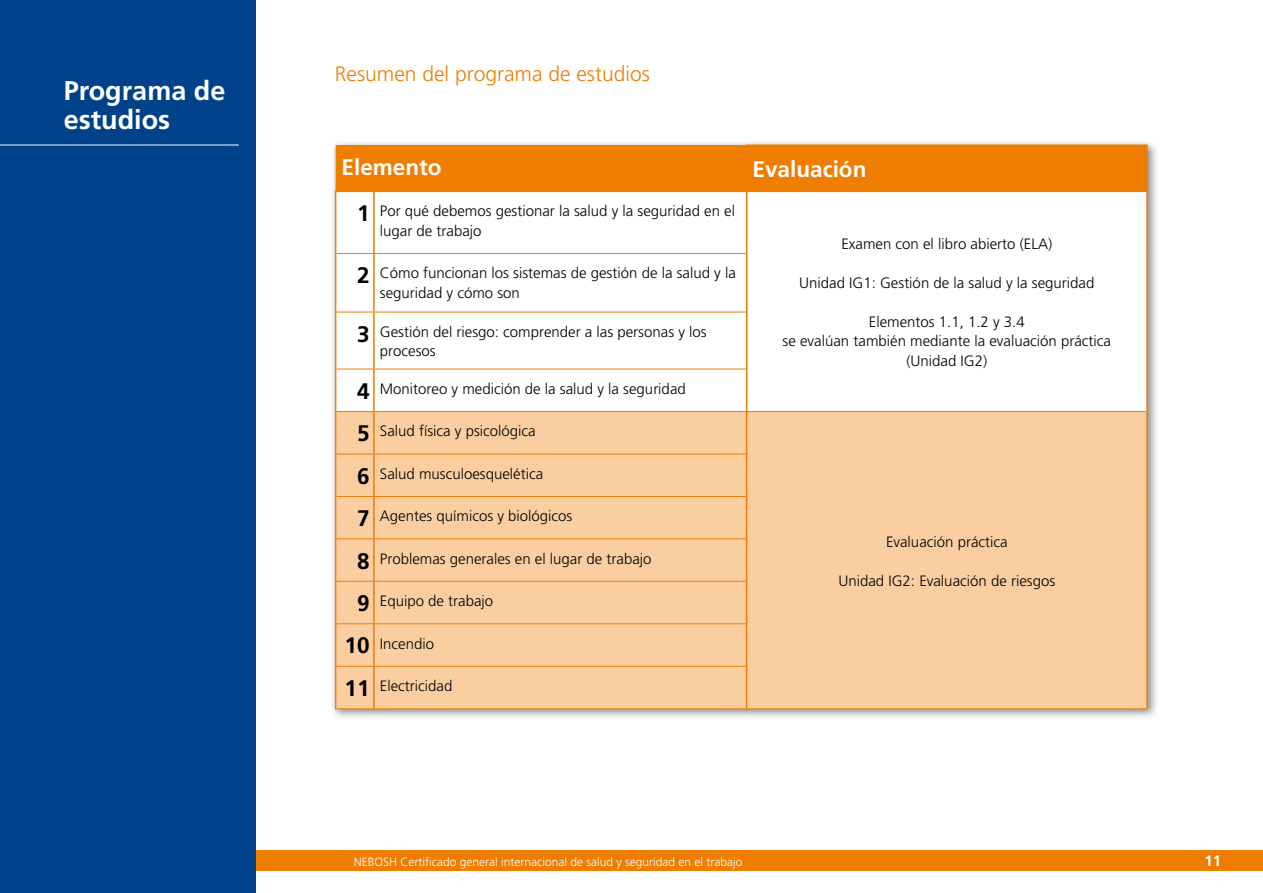
<style>
.page{position:relative;width:1263px;height:893px;background:#fff}
.page>*{position:absolute;margin:0;border:0;box-sizing:border-box;transform-origin:0 0}
.t1{font:700 27px/28.5px "Frutiger LT Std";color:#fff}
.t2{font:700 22.5px "Frutiger LT Std";color:#fff}
.t3{font:300 21px "Frutiger";color:#ef7d00}
.t4{font:300 15px/19.5px "Frutiger";color:#000}
.t5{font:700 15px "Frutiger LT Std";color:#fff}
.t6{font:300 12px "Frutiger";color:#fff}
.s1{font-family:"Frutiger LT Std";font-weight:700;font-size:22.5px}
</style>
<div class="page">
<div style="left:256px;top:850px;width:1007px;height:21px;background:#ef7d00"></div>
<div style="left:0;top:0;width:256px;height:893px;background:#004289"></div>
<hr style="left:0;top:145px;width:239px;height:1px;background:#fff">
<div style="left:329px;top:139px;width:830px;height:581px;background:#000;opacity:.45"></div>
<div style="left:336px;top:145px;width:810px;height:46px;background:#ef7d00"></div>
<svg style="left:336px;top:192px;width:810px;height:219px"></svg>
<div style="left:336px;top:412px;width:810px;height:296px;background:#fbcea2"></div>
<hr style="left:747px;top:708px;width:401px;height:1px;background:#ef7d00">
<hr style="left:335px;top:369px;width:1px;height:43px;background:#ef7d00">
<hr style="left:335px;top:666px;width:1px;height:42px;background:#ef7d00">
<hr style="left:373px;top:254px;width:2px;height:58px;background:#ef7d00">
<hr style="left:373px;top:312px;width:2px;height:57px;background:#ef7d00">
<hr style="left:373px;top:369px;width:2px;height:42px;background:#ef7d00">
<hr style="left:373px;top:412px;width:2px;height:42px;background:#ef7d00">
<hr style="left:373px;top:454px;width:2px;height:42px;background:#ef7d00">
<hr style="left:373px;top:497px;width:2px;height:41px;background:#ef7d00">
<hr style="left:373px;top:539px;width:2px;height:42px;background:#ef7d00">
<hr style="left:373px;top:582px;width:2px;height:41px;background:#ef7d00">
<hr style="left:373px;top:624px;width:2px;height:42px;background:#ef7d00">
<hr style="left:373px;top:667px;width:2px;height:41px;background:#ef7d00">
<hr style="left:746px;top:369px;width:1px;height:42px;background:#ef7d00">
<hr style="left:746px;top:666px;width:1px;height:42px;background:#ef7d00">
<hr style="left:747px;top:411px;width:399px;height:1px;background:#ef7d00">
<hr style="left:1146px;top:412px;width:2px;height:42px;background:#ef7d00">
<hr style="left:1146px;top:454px;width:2px;height:42px;background:#ef7d00">
<hr style="left:1146px;top:496px;width:2px;height:43px;background:#ef7d00">
<hr style="left:1146px;top:539px;width:2px;height:42px;background:#ef7d00">
<hr style="left:1146px;top:581px;width:2px;height:43px;background:#ef7d00">
<hr style="left:1146px;top:624px;width:2px;height:42px;background:#ef7d00">
<hr style="left:1146px;top:666px;width:2px;height:42px;background:#ef7d00">
<hr style="left:335px;top:708px;width:39px;height:1px;background:#ef7d00">
<hr style="left:374px;top:708px;width:373px;height:1px;background:#ef7d00">
<hr style="left:335px;top:253px;width:1px;height:59px;background:#ef7d00">
<hr style="left:746px;top:253px;width:1px;height:59px;background:#ef7d00">
<hr style="left:336px;top:312px;width:38px;height:1px;background:#ef7d00">
<hr style="left:374px;top:312px;width:372px;height:1px;background:#ef7d00">
<hr style="left:336px;top:369px;width:38px;height:1px;background:#ef7d00">
<hr style="left:374px;top:369px;width:372px;height:1px;background:#ef7d00">
<hr style="left:335px;top:312px;width:1px;height:57px;background:#ef7d00">
<hr style="left:746px;top:312px;width:1px;height:57px;background:#ef7d00">
<hr style="left:336px;top:411px;width:38px;height:1px;background:#ef7d00">
<hr style="left:374px;top:411px;width:373px;height:1px;background:#ef7d00">
<hr style="left:335px;top:412px;width:1px;height:42px;background:#ef7d00">
<hr style="left:746px;top:412px;width:1px;height:42px;background:#ef7d00">
<hr style="left:336px;top:454px;width:38px;height:1px;background:#ef7d00">
<hr style="left:374px;top:454px;width:372px;height:1px;background:#ef7d00">
<hr style="left:335px;top:454px;width:1px;height:42px;background:#ef7d00">
<hr style="left:746px;top:454px;width:1px;height:42px;background:#ef7d00">
<hr style="left:336px;top:496px;width:38px;height:1px;background:#ef7d00">
<hr style="left:374px;top:496px;width:372px;height:1px;background:#ef7d00">
<hr style="left:335px;top:496px;width:1px;height:43px;background:#ef7d00">
<hr style="left:746px;top:496px;width:1px;height:43px;background:#ef7d00">
<hr style="left:336px;top:538px;width:38px;height:1px;background:#ef7d00">
<hr style="left:374px;top:538px;width:372px;height:1px;background:#ef7d00">
<hr style="left:335px;top:539px;width:1px;height:42px;background:#ef7d00">
<hr style="left:746px;top:539px;width:1px;height:42px;background:#ef7d00">
<hr style="left:336px;top:581px;width:38px;height:1px;background:#ef7d00">
<hr style="left:374px;top:581px;width:372px;height:1px;background:#ef7d00">
<hr style="left:335px;top:581px;width:1px;height:43px;background:#ef7d00">
<hr style="left:746px;top:581px;width:1px;height:43px;background:#ef7d00">
<hr style="left:336px;top:623px;width:38px;height:1px;background:#ef7d00">
<hr style="left:374px;top:623px;width:372px;height:1px;background:#ef7d00">
<hr style="left:336px;top:666px;width:38px;height:1px;background:#ef7d00">
<hr style="left:374px;top:666px;width:372px;height:1px;background:#ef7d00">
<hr style="left:335px;top:624px;width:1px;height:42px;background:#ef7d00">
<hr style="left:746px;top:624px;width:1px;height:42px;background:#ef7d00">
<hr style="left:746px;top:145px;width:402px;height:1px;background:#ef7d00">
<hr style="left:746px;top:145px;width:1px;height:46px;background:#ef7d00">
<hr style="left:1146px;top:145px;width:2px;height:46px;background:#ef7d00">
<hr style="left:335px;top:192px;width:1px;height:61px;background:#ef7d00">
<hr style="left:335px;top:191px;width:39px;height:1px;background:#ef7d00">
<hr style="left:374px;top:191px;width:373px;height:1px;background:#ef7d00">
<hr style="left:747px;top:191px;width:401px;height:1px;background:#ef7d00">
<hr style="left:373px;top:192px;width:2px;height:61px;background:#ef7d00">
<hr style="left:746px;top:192px;width:1px;height:61px;background:#ef7d00">
<hr style="left:1146px;top:192px;width:2px;height:61px;background:#ef7d00">
<hr style="left:1146px;top:253px;width:2px;height:59px;background:#ef7d00">
<hr style="left:1146px;top:312px;width:2px;height:57px;background:#ef7d00">
<hr style="left:1146px;top:369px;width:2px;height:43px;background:#ef7d00">
<hr style="left:336px;top:253px;width:38px;height:1px;background:#ef7d00">
<hr style="left:374px;top:253px;width:372px;height:1px;background:#ef7d00">
<h1 class="t1" style="left:64px;top:76px;width:163px">Programa de estudios</h1>
<h3 class="t3" style="left:335px;top:61px;width:317px">Resumen del programa de estudios</h3>
<h2 class="t2" style="left:342px;top:153px;width:102px">Elemento</h2>
<h2 class="t2" style="left:753px;top:155px;width:115px">Evaluación</h2>
<p class="t4" style="left:380px;top:201px;width:357px;text-indent:-23px"><span class="s1">1</span> Por qué debemos gestionar la salud y la seguridad en el lugar de trabajo</p>
<p class="t4" style="left:841px;top:234px;width:212px">Examen con el libro abierto (ELA)</p>
<p class="t4" style="left:799px;top:273px;width:297px">Unidad IG1: Gestión de la salud y la seguridad</p>
<p class="t4" style="left:783px;top:312px;width:330px;text-align:center">Elementos 1.1, 1.2 y 3.4<br>se evalúan también mediante la evaluación práctica (Unidad IG2)</p>
<p class="t4" style="left:380px;top:263px;width:357px;text-indent:-23px"><span class="s1">2</span> Cómo funcionan los sistemas de gestión de la salud y la seguridad y cómo son</p>
<p class="t4" style="left:380px;top:322px;width:328px;text-indent:-23px"><span class="s1">3</span> Gestión del riesgo: comprender a las personas y los procesos</p>
<p class="t4" style="left:357px;top:379px;width:330px"><span class="s1">4</span> Monitoreo y medición de la salud y la seguridad</p>
<p class="t4" style="left:357px;top:421px;width:180px"><span class="s1">5</span> Salud física y psicológica</p>
<p class="t4" style="left:357px;top:464px;width:188px"><span class="s1">6</span> Salud musculoesquelética</p>
<p class="t4" style="left:357px;top:506px;width:217px"><span class="s1">7</span> Agentes químicos y biológicos</p>
<p class="t4" style="left:357px;top:549px;width:296px"><span class="s1">8</span> Problemas generales en el lugar de trabajo</p>
<p class="t4" style="left:357px;top:591px;width:138px"><span class="s1">9</span> Equipo de trabajo</p>
<p class="t4" style="left:345px;top:634px;width:91px"><span class="s1">10</span> Incendio</p>
<p class="t4" style="left:345px;top:676px;width:109px"><span class="s1">11</span> Electricidad</p>
<p class="t4" style="left:886px;top:532px;width:123px">Evaluación práctica</p>
<p class="t4" style="left:838px;top:571px;width:218px">Unidad IG2: Evaluación de riesgos</p>
<p class="t6" style="left:354px;top:855px;width:390px">NEBOSH Certificado general internacional de salud y seguridad en el trabajo</p>
<p class="t5" style="left:1204px;top:852px;width:18px">11</p>
</div>
